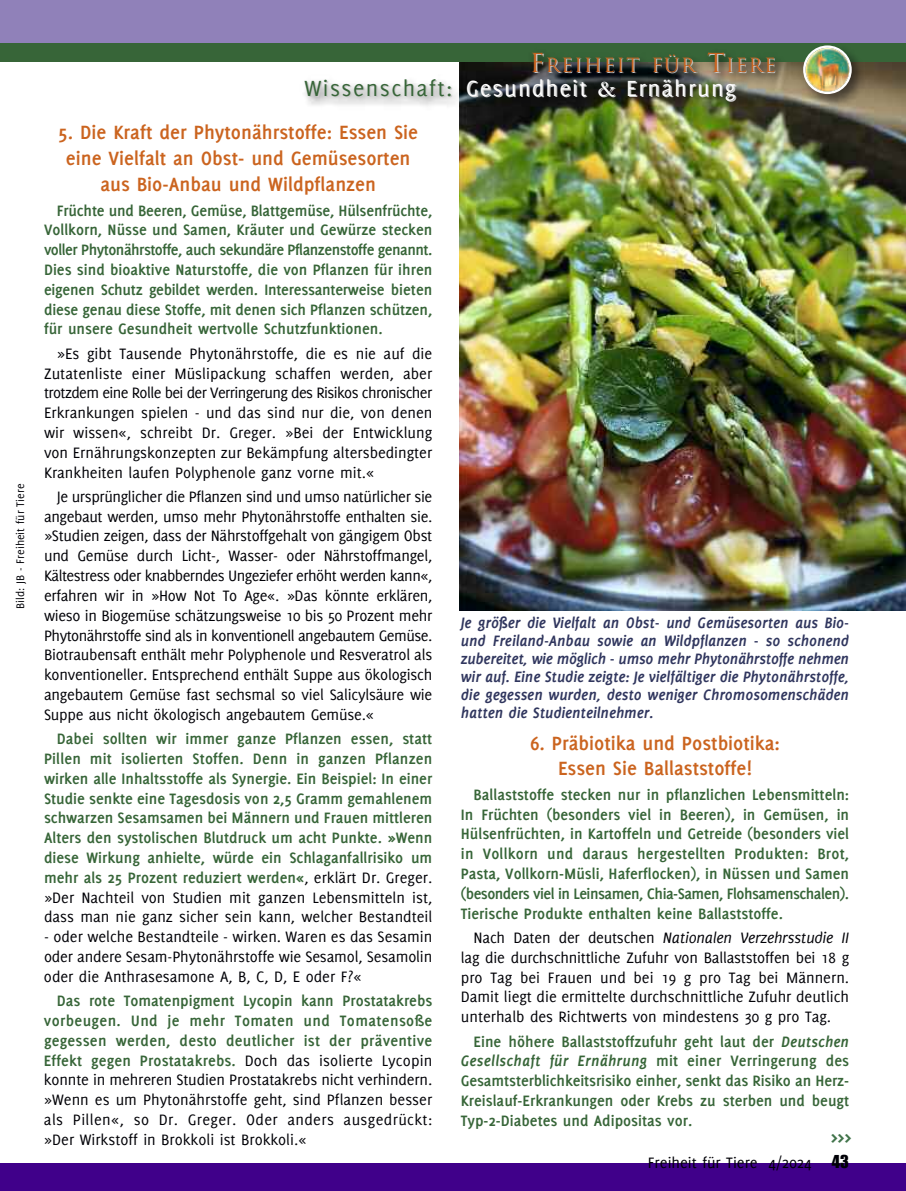
<style>
.page{position:relative;width:906px;height:1191px;background:#fff}
.page>*{position:absolute;margin:0;border:0;box-sizing:border-box;transform-origin:0 0}
.t1{font:24px "Delicious";letter-spacing:.06em;color:#fff}
.t2{font:700 22.5px "Delicious";color:#41744a}
.t3{font:700 21px/26px "Delicious";color:#cb641f;text-align:center}
.t4{font:19.2px "Trajan";letter-spacing:.065em;color:#cb641f}
.t5{font:16.5px/19.8px "Delicious";color:#000006;text-align:justify}
.t6{font:700 16.5px/19.8px "Delicious";color:#376538;text-align:justify}
.t7{font:italic 700 16.5px/18px "Delicious";letter-spacing:-.01em;color:#30365e;text-align:justify}
.t8{font:12px "Delicious";color:#000006}
.s1{font-size:25.5px}
.s2{color:#ccc}
.s3{color:#376538}
.s4{font-family:"Garamond"}
.s5{font-weight:400;color:#000006}
.s6{font-weight:700;color:#376538}
.s7{font-style:italic}
.s8{font-family:"Impact"}
</style>
<div class="page">
<img style="left:459px;top:61px;width:447px;height:549px">
<div style="left:0;top:1163px;width:906px;height:28px;background:#40008a"></div>
<div style="left:0;top:0;width:906px;height:44px;background:#9081b9"></div>
<div style="left:0;top:43px;width:906px;height:18px;background:#376538"></div>
<img style="left:796px;top:56px;width:75px;height:58px">
<svg style="left:831px;top:45px;width:20px;height:49px"></svg>
<img style="left:484px;top:45px;width:347px;height:62px">
<img style="left:305px;top:67px;width:455px;height:71px">
<p class="t8" style="left:16px;top:609px;width:127px;rotate:-90deg">Bild: JB - Freiheit für Tiere</p>
<p class="t4" style="left:530px;top:54px;width:247px"><span class="s1">F</span>REIHEIT F<span class="s2">ÜR</span> <span class="s1">T</span>IE<span class="s2">R</span>E</p>
<h1 class="t1" style="left:304px;top:79px;width:433px"><span class="s3">Wissenschaft:</span> Gesundheit <span class="s4">&amp;</span> Ernährung</h1>
<p class="t3" style="left:58px;top:121px;width:361px">5. Die Kraft der Phytonährstoffe: Essen Sie eine Vielfalt an Obst- und Gemüsesorten aus Bio-Anbau und Wildpflanzen</p>
<p class="t6" style="left:44px;top:201px;width:390px;text-indent:13px">Früchte und Beeren, Gemüse, Blattgemüse, Hülsenfrüchte, Vollkorn, Nüsse und Samen, Kräuter und Gewürze stecken voller Phytonährstoffe, auch sekundäre Pflanzenstoffe genannt.<br>Dies sind bioaktive Naturstoffe, die von Pflanzen für ihren eigenen Schutz gebildet werden. Interessanterweise bieten diese genau diese Stoffe, mit denen sich Pflanzen schützen, für unsere Gesundheit wertvolle Schutzfunktionen.</p>
<p class="t5" style="left:44px;top:344px;width:390px;text-indent:13px">»Es gibt Tausende Phytonährstoffe, die es nie auf die Zutatenliste einer Müslipackung schaffen werden, aber trotzdem eine Rolle bei der Verringerung des Risikos chronischer Erkrankungen spielen - und das sind nur die, von denen wir wissen«, schreibt Dr. Greger. »Bei der Entwicklung von Ernährungskonzepten zur Bekämpfung altersbedingter Krankheiten laufen Polyphenole ganz vorne mit.«</p>
<p class="t5" style="left:44px;top:487px;width:390px;text-indent:13px">Je ursprünglicher die Pflanzen sind und umso natürlicher sie angebaut werden, umso mehr Phytonährstoffe enthalten sie. »Studien zeigen, dass der Nährstoffgehalt von gängigem Obst und Gemüse durch Licht-, Wasser- oder Nährstoffmangel, Kältestress oder knabberndes Ungeziefer erhöht werden kann«, erfahren wir in »How Not To Age«. »Das könnte erklären, wieso in Biogemüse schätzungsweise 10 bis 50 Prozent mehr Phytonährstoffe sind als in konventionell angebautem Gemüse.<br>Biotraubensaft enthält mehr Polyphenole und Resveratrol als konventioneller. Entsprechend enthält Suppe aus ökologisch angebautem Gemüse fast sechsmal so viel Salicylsäure wie Suppe aus nicht ökologisch angebautem Gemüse.«</p>
<p class="t6" style="left:44px;top:730px;width:390px;text-indent:13px">Dabei sollten wir immer ganze Pflanzen essen, statt Pillen mit isolierten Stoffen. Denn in ganzen Pflanzen wirken alle Inhaltsstoffe als Synergie. Ein Beispiel: In einer Studie senkte eine Tagesdosis von 2,5 Gramm gemahlenem schwarzen Sesamsamen bei Männern und Frauen mittleren Alters den systolischen Blutdruck um acht Punkte. »Wenn diese Wirkung anhielte, würde ein Schlaganfallrisiko um mehr als 25 Prozent reduziert werden«<span class="s5">, erklärt Dr. Greger. »Der Nachteil von Studien mit ganzen Lebensmitteln ist, dass man nie ganz sicher sein kann, welcher Bestandteil</span></p>
<p class="t5" style="left:44px;top:928px;width:390px">- oder welche Bestandteile - wirken. Waren es das Sesamin oder andere Sesam-Phytonährstoffe wie Sesamol, Sesamolin oder die Anthrasesamone A, B, C, D, E oder F?«</p>
<p class="t5" style="left:44px;top:992px;width:390px;text-indent:13px"><span class="s6">Das rote Tomatenpigment Lycopin kann Prostatakrebs vorbeugen. Und je mehr Tomaten und Tomatensoße gegessen werden, desto deutlicher ist der präventive Effekt gegen Prostatakrebs.</span> Doch das isolierte Lycopin konnte in mehreren Studien Prostatakrebs nicht verhindern. »Wenn es um Phytonährstoffe geht, sind Pflanzen besser als Pillen«, so Dr. Greger. Oder anders ausgedrückt: »Der Wirkstoff in Brokkoli ist Brokkoli.«</p>
<p class="t7" style="left:461px;top:614px;width:390px">Je größer die Vielfalt an Obst- und Gemüsesorten aus Bio&shy;und Freiland-Anbau sowie an Wildpflanzen - so schonend zubereitet, wie möglich - umso mehr Phytonährstoffe nehmen wir auf. Eine Studie zeigte: Je vielfältiger die Phytonährstoffe, die gegessen wurden, desto weniger Chromosomenschäden hatten die Studienteilnehmer.</p>
<p class="t3" style="left:530px;top:731px;width:251px;line-height:25.5px">6. Präbiotika und Postbiotika:<br>Essen Sie Ballaststoffe!</p>
<p class="t6" style="left:461px;top:785px;width:390px;text-indent:13px">Ballaststoffe stecken nur in pflanzlichen Lebensmitteln:<br>In Früchten (besonders viel in Beeren), in Gemüsen, in Hülsenfrüchten, in Kartoffeln und Getreide (besonders viel in Vollkorn und daraus hergestellten Produkten: Brot, Pasta, Vollkorn-Müsli, Haferflocken), in Nüssen und Samen (besonders viel in Leinsamen, Chia-Samen, Flohsamenschalen).<br>Tierische Produkte enthalten keine Ballaststoffe.</p>
<p class="t5" style="left:461px;top:929px;width:390px;text-indent:13px">Nach Daten der deutschen <span class="s7">Nationalen Verzehrsstudie II </span>lag die durchschnittliche Zufuhr von Ballaststoffen bei 18 g pro Tag bei Frauen und bei 19 g pro Tag bei Männern.<br>Damit liegt die ermittelte durchschnittliche Zufuhr deutlich unterhalb des Richtwerts von mindestens 30 g pro Tag.</p>
<p class="t6" style="left:461px;top:1032px;width:390px;text-indent:13px">Eine höhere Ballaststoffzufuhr geht laut der <span class="s7">Deutschen Gesellschaft für Ernährung</span> mit einer Verringerung des Gesamtsterblichkeitsrisiko einher, senkt das Risiko an Herz-Kreislauf-Erkrankungen oder Krebs zu sterben und beugt Typ-2-Diabetes und Adipositas vor.</p>
<h2 class="t2" style="left:831px;top:1128px;width:22px">&gt;&gt;&gt;</h2>
<p class="t5" style="left:648px;top:1154px;width:202px">Freiheit für Tiere 4/2024 <span class="s8">43</span></p>
</div>
